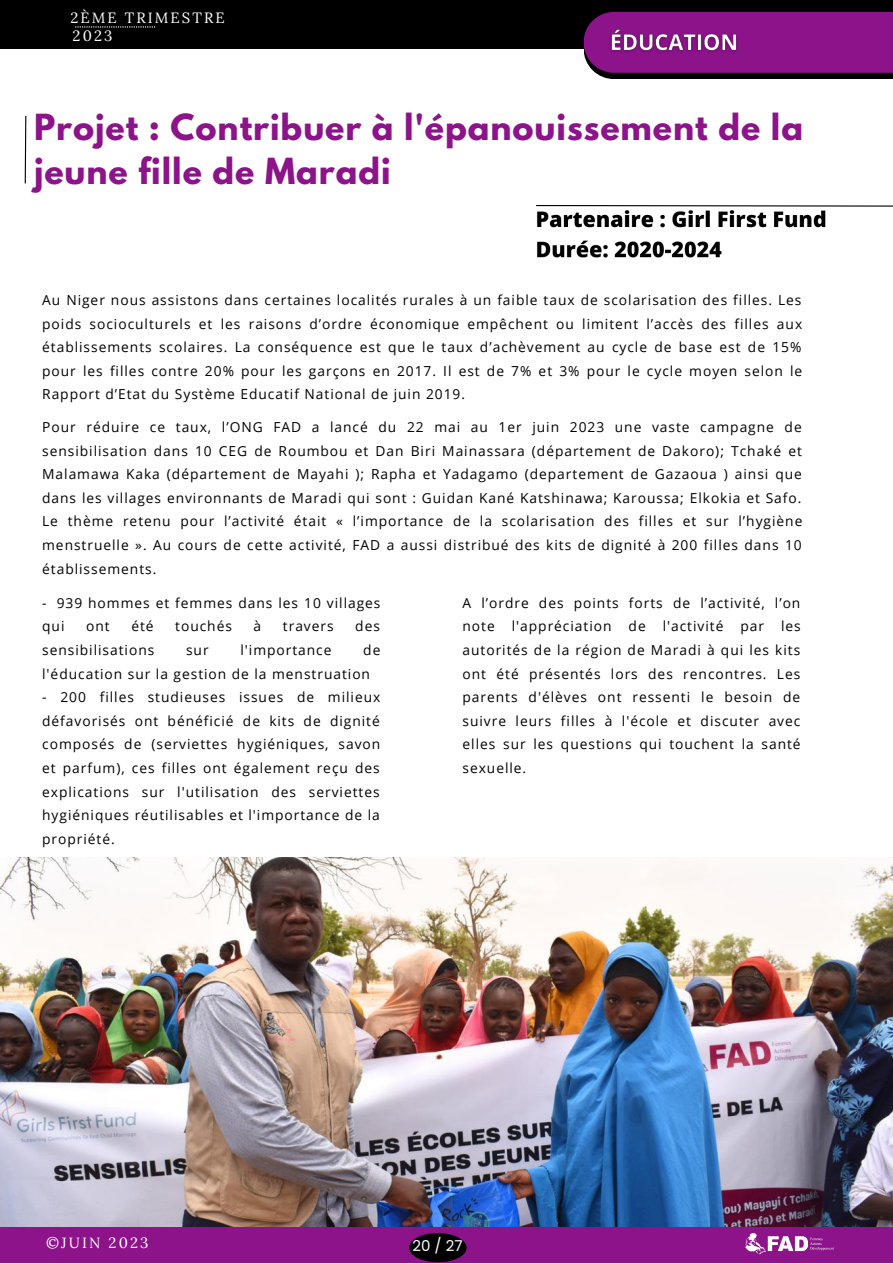
<style>
.page{position:relative;width:893px;height:1264px;background:#fff}
.page>*{position:absolute;margin:0;border:0;box-sizing:border-box;transform-origin:0 0}
.t1{font:700 31.8px/43.8px "League Spartan";letter-spacing:.03em;color:#8c138a}
.t2{font:15px "Poppins";color:#fff}
.t3{font:14.85px "Lora";letter-spacing:.14em;color:#fff}
.t4{font:13.8px/23.5px "Open Sans";letter-spacing:.07em;color:#000;text-align:justify}
</style>
<div class="page">
<div style="left:0;top:0;width:892px;height:49px;background:#000"></div>
<svg style="left:75px;top:26px;width:80px;height:2px"></svg>
<svg style="left:584px;top:12px;width:308px;height:67px;background:#791377"></svg>
<img style="left:0;top:857px;width:892px;height:370px">
<svg style="left:24px;top:116px;width:3px;height:68px"></svg>
<svg style="left:828px;top:205px;width:64px;height:2px"></svg>
<div style="left:0;top:1227px;width:892px;height:35px;background:#8c138a"></div>
<img style="left:745px;top:1233px;width:89px;height:21px">
<svg style="left:409px;top:1233px;width:57px;height:29px"></svg>
<img style="left:604px;top:22px;width:140px;height:42px">
<img style="left:536px;top:205px;width:292px;height:53px">
<p class="t3" style="left:70px;top:8px;width:156px">2ÈME TRIMESTRE</p>
<p class="t3" style="left:73px;top:26px;width:41px">2023</p>
<p class="t1" style="left:34px;top:109px;width:770px">Projet : Contribuer à l'épanouissement de la jeune fille de Maradi</p>
<p class="t4" style="left:42px;top:288px;width:761px">Au Niger nous assistons dans certaines localités rurales à un faible taux de scolarisation des filles. Les poids socioculturels et les raisons d’ordre économique empêchent ou limitent l’accès des filles aux établissements scolaires. La conséquence est que le taux d’achèvement au cycle de base est de 15% pour les filles contre 20% pour les garçons en 2017. Il est de 7% et 3% pour le cycle moyen selon le Rapport d’Etat du Système Educatif National de juin 2019.</p>
<p class="t4" style="left:42px;top:415px;width:761px">Pour réduire ce taux, l’ONG FAD a lancé du 22 mai au 1er juin 2023 une vaste campagne de sensibilisation dans 10 CEG de Roumbou et Dan Biri Mainassara (département de Dakoro); Tchaké et Malamawa Kaka (département de Mayahi ); Rapha et Yadagamo (departement de Gazaoua ) ainsi que dans les villages environnants de Maradi qui sont : Guidan Kané Katshinawa; Karoussa; Elkokia et Safo.<br>Le thème retenu pour l’activité était « l’importance de la scolarisation des filles et sur l’hygiène menstruelle ». Au cours de cette activité, FAD a aussi distribué des kits de dignité à 200 filles dans 10 établissements.</p>
<p class="t4" style="left:462px;top:590px;width:340px">A l’ordre des points forts de l’activité, l’on note l'appréciation de l'activité par les autorités de la région de Maradi à qui les kits ont été présentés lors des rencontres. Les parents d'élèves ont ressenti le besoin de suivre leurs filles à l'école et discuter avec elles sur les questions qui touchent la santé sexuelle.</p>
<p class="t4" style="left:42px;top:590px;width:340px">- 939 hommes et femmes dans les 10 villages qui</p>
<p class="t4" style="left:86px;top:614px;width:25px">ont</p>
<p class="t4" style="left:131px;top:614px;width:24px">été</p>
<p class="t4" style="left:175px;top:614px;width:58px">touchés</p>
<p class="t4" style="left:253px;top:614px;width:9px">à</p>
<p class="t4" style="left:283px;top:614px;width:52px">travers</p>
<p class="t4" style="left:355px;top:614px;width:26px">des</p>
<p class="t4" style="left:42px;top:637px;width:114px">sensibilisations</p>
<p class="t4" style="left:186px;top:637px;width:24px">sur</p>
<p class="t4" style="left:240px;top:637px;width:93px">l'importance</p>
<p class="t4" style="left:42px;top:637px;width:340px;text-indent:321px">de l'éducation sur la gestion de la menstruation</p>
<p class="t4" style="left:42px;top:685px;width:339px">- 200 filles studieuses issues de milieux défavorisés ont bénéficié de kits de dignité composés de (serviettes hygiéniques, savon et parfum), ces filles ont également reçu des explications sur l'utilisation des serviettes hygiéniques réutilisables et l'importance de la propriété.</p>
<p class="t3" style="left:46px;top:1232px;width:104px">©JUIN 2023</p>
<p class="t2" style="left:412px;top:1235px;width:51px">20 / 27</p>
</div>
